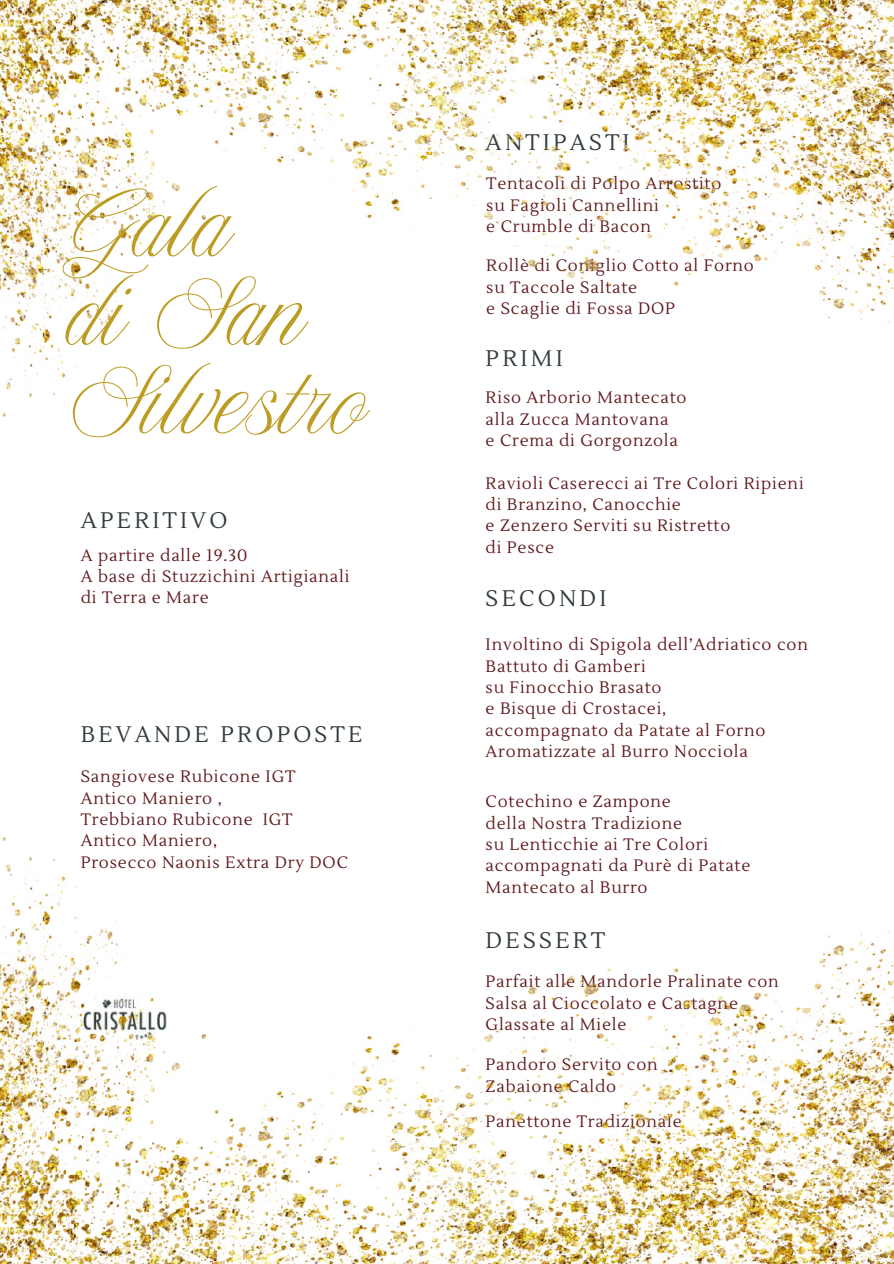
<style>
.page{position:relative;width:894px;height:1264px;background:#fff}
.page>*{position:absolute;margin:0;border:0;box-sizing:border-box;transform-origin:0 0}
.t1{font:74.7px/88.5px "New Icon Script";color:#bc9c22}
.t2{font:22.5px "Lustria";letter-spacing:.145em;color:#313d39}
.t3{font:16.5px/21.3px "Lustria";letter-spacing:.05em;color:#5f181a}
</style>
<div class="page">
<img style="left:0;top:0;width:893px;height:417px">
<img style="left:0;top:837px;width:893px;height:426px">
<h1 class="t1" style="left:70px;top:191px;width:300px">Gala<br>di San<br>Silvestro</h1>
<h2 class="t2" style="left:81px;top:507px;width:148px">APERITIVO</h2>
<p class="t3" style="left:81px;top:545px;width:270px">A partire dalle 19.30<br>A base di Stuzzichini Artigianali di Terra e Mare</p>
<h2 class="t2" style="left:81px;top:720px;width:283px">BEVANDE PROPOSTE</h2>
<p class="t3" style="left:81px;top:766px;width:268px">Sangiovese Rubicone IGT<br>Antico Maniero ,<br>Trebbiano Rubicone IGT<br>Antico Maniero,<br>Prosecco Naonis Extra Dry DOC</p>
<h2 class="t2" style="left:485px;top:129px;width:145px">ANTIPASTI</h2>
<p class="t3" style="left:486px;top:173px;width:236px">Tentacoli di Polpo Arrostito su Fagioli Cannellini<br>e Crumble di Bacon</p>
<p class="t3" style="left:486px;top:255px;width:269px">Rollè di Coniglio Cotto al Forno su Taccole Saltate<br>e Scaglie di Fossa DOP</p>
<h2 class="t2" style="left:485px;top:344px;width:79px">PRIMI</h2>
<p class="t3" style="left:485px;top:387px;width:202px">Riso Arborio Mantecato alla Zucca Mantovana<br>e Crema di Gorgonzola</p>
<p class="t3" style="left:485px;top:473px;width:319px">Ravioli Caserecci ai Tre Colori Ripieni di Branzino, Canocchie<br>e Zenzero Serviti su Ristretto<br>di Pesce</p>
<h2 class="t2" style="left:485px;top:584px;width:122px">SECONDI</h2>
<p class="t3" style="left:485px;top:634px;width:324px">Involtino di Spigola dell’Adriatico con<br>Battuto di Gamberi<br>su Finocchio Brasato<br>e Bisque di Crostacei,<br>accompagnato da Patate al Forno<br>Aromatizzate al Burro Nocciola</p>
<p class="t3" style="left:485px;top:791px;width:266px">Cotechino e Zampone<br>della Nostra Tradizione<br>su Lenticchie ai Tre Colori accompagnati da Purè di Patate<br>Mantecato al Burro</p>
<h2 class="t2" style="left:485px;top:926px;width:121px">DESSERT</h2>
<p class="t3" style="left:485px;top:971px;width:294px">Parfait alle Mandorle Pralinate con<br>Salsa al Cioccolato e Castagne<br>Glassate al Miele</p>
<p class="t3" style="left:485px;top:1054px;width:174px">Pandoro Servito con<br>Zabaione Caldo</p>
<p class="t3" style="left:485px;top:1111px;width:197px">Panettone Tradizionale</p>
</div>
